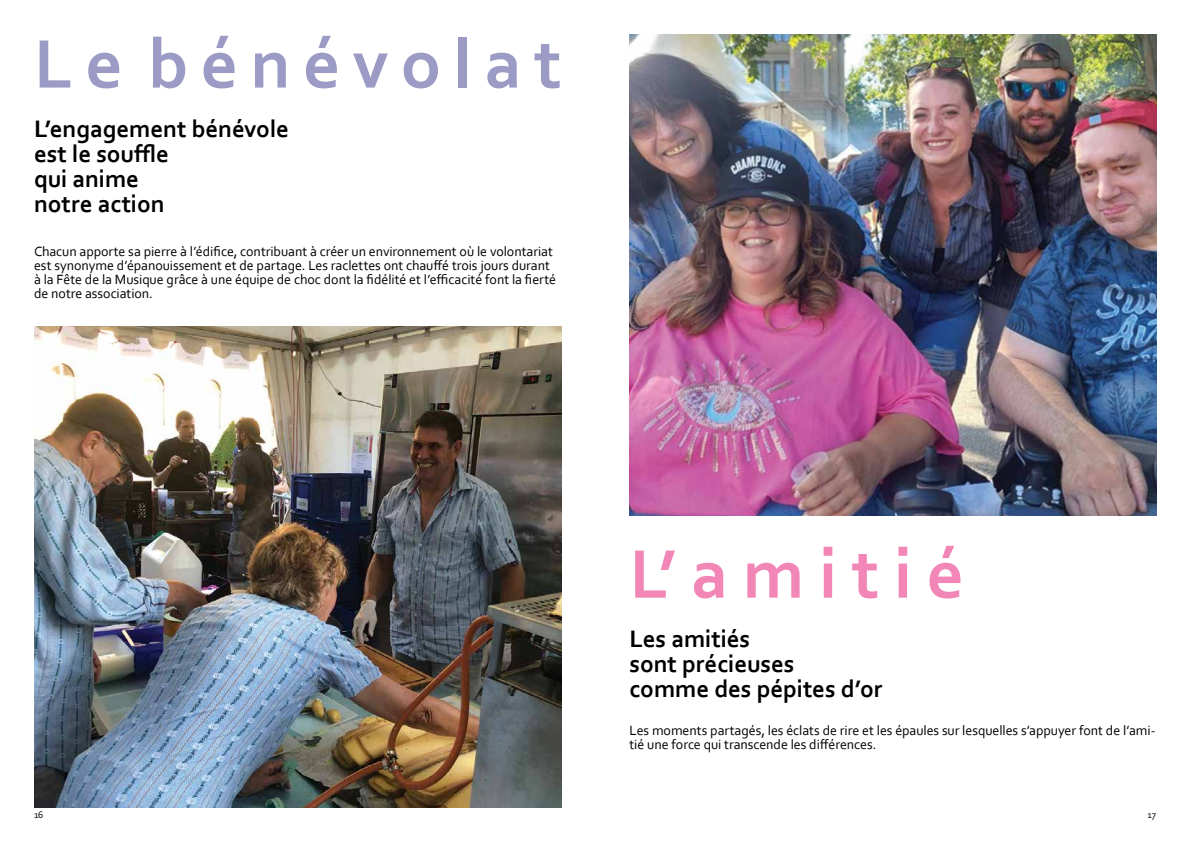
<style>
.page{position:relative;width:1191px;height:842px;background:#fff}
.page>*{position:absolute;margin:0;border:0;box-sizing:border-box;transform-origin:0 0}
.t1{font:700 72px "Corbel";color:#9b9bc5}
.t2{font:700 72px "Corbel";color:#f287b7}
.t3{font:700 25px/25px "Corbel";letter-spacing:-.005em;color:#000}
.t4{font:14px/14px "Corbel";letter-spacing:-.005em;color:#000}
.t5{font:10px "Corbel";color:#000}
</style>
<div class="page">
<img style="left:34px;top:327px;width:527px;height:481px">
<img style="left:629px;top:34px;width:528px;height:481px">
<h1 class="t1" style="left:34px;top:19px;width:529px">L e b é n é v o l a t</h1>
<h2 class="t3" style="left:34px;top:115px;width:256px">L’engagement bénévole est le souffle<br>qui anime<br>notre action</h2>
<p class="t4" style="left:34px;top:244px;width:523px">Chacun apporte sa pierre à l’édifice, contribuant à créer un environnement où le volontariat est synonyme d’épanouissement et de partage. Les raclettes ont chauffé trois jours durant à la Fête de la Musique grâce à une équipe de choc dont la fidélité et l’efficacité font la fierté de notre association.</p>
<h1 class="t2" style="left:629px;top:529px;width:336px">L’ a m i t i é</h1>
<h2 class="t3" style="left:629px;top:625px;width:255px">Les amitiés<br>sont précieuses<br>comme des pépites d’or</h2>
<p class="t4" style="left:629px;top:723px;width:527px">Les moments partagés, les éclats de rire et les épaules sur lesquelles s’appuyer font de l’ami&shy;tié une force qui transcende les différences.</p>
<p class="t5" style="left:34px;top:809px;width:11px">16</p>
<p class="t5" style="left:1147px;top:809px;width:10px">17</p>
</div>
